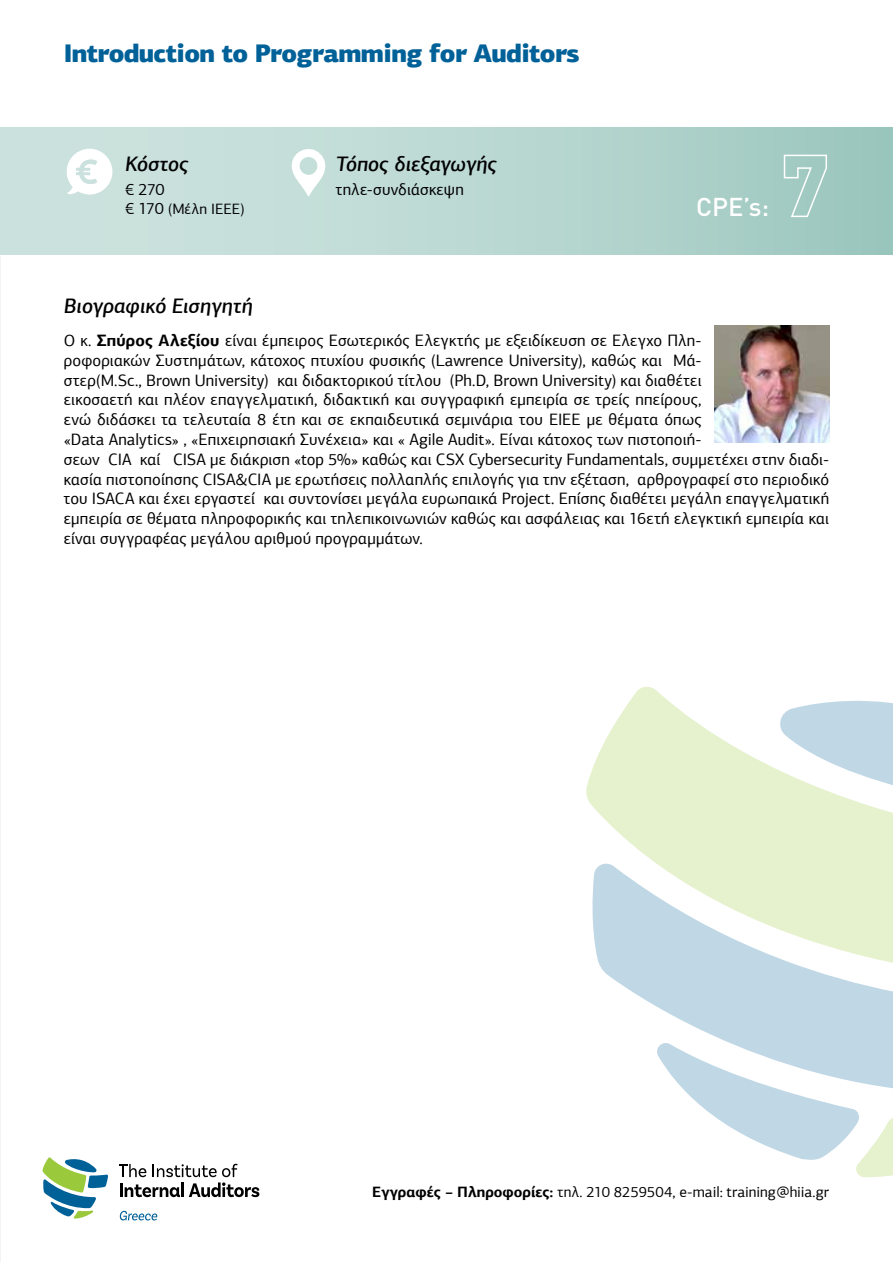
<style>
.page{position:relative;width:893px;height:1263px;background:#fff}
.page>*{position:absolute;margin:0;border:0;box-sizing:border-box;transform-origin:0 0}
.t1{font:900 25.5px "PF Agora Sans Pro";letter-spacing:-.025em;color:#006198}
.t2{font:500 25.5px "DIN Pro";color:#fff}
.t3{font:italic 500 21px "PF Agora Sans Pro";color:#000}
.t4{font:16.5px/19.8px "PF Agora Sans Pro";letter-spacing:.01em;color:#000}
.t5{font:15px "PF Agora Sans Pro";letter-spacing:-.005em;color:#000}
.s1{font-size:16.5px}
.s2{font-weight:700}
</style>
<div class="page">
<div style="left:0;top:128px;width:893px;height:127px;background:linear-gradient(to right,#d3e6e2,#9fc9c1)"></div>
<img style="left:66px;top:149px;width:46px;height:46px">
<img style="left:286px;top:149px;width:46px;height:47px">
<svg style="left:43px;top:1157px;width:65px;height:61px"></svg>
<svg style="left:119px;top:1164px;width:140px;height:33px"></svg>
<svg style="left:120px;top:1211px;width:37px;height:9px"></svg>
<svg style="left:783px;top:154px;width:45px;height:64px;background:#acd0c8"></svg>
<svg style="left:692px;top:1098px;width:201px;height:80px"></svg>
<svg style="left:586px;top:687px;width:307px;height:173px;fill:#e6f1ce"></svg>
<svg style="left:592px;top:860px;width:301px;height:238px"></svg>
<img style="left:714px;top:325px;width:115px;height:118px">
<h1 class="t1" style="left:64px;top:36px;width:517px">Introduction to Programming for Auditors</h1>
<p class="t3" style="left:125px;top:150px;width:65px">Κόστος</p>
<p class="t4" style="left:125px;top:179px;width:41px">€ 270</p>
<p class="t5" style="left:125px;top:200px;width:121px"><span class="s1">€ 170</span> (Μέλη ΙΕΕΕ)</p>
<p class="t3" style="left:336px;top:150px;width:163px">Τόπος διεξαγωγής</p>
<p class="t4" style="left:336px;top:179px;width:129px">τηλε-συνδιάσκεψη</p>
<h1 class="t2" style="left:696px;top:190px;width:75px">CPE’s:</h1>
<p class="t3" style="left:64px;top:293px;width:191px">Βιογραφικό Εισηγητή</p>
<p class="t4" style="left:64px;top:330px;width:767px">Ο κ. <span class="s2">Σπύρος Αλεξίου</span> είναι έμπειρος Εσωτερικός Ελεγκτής με εξειδίκευση σε Ελεγχο Πλη-<br>ροφοριακών Συστημάτων, κάτοχος πτυχίου φυσικής (Lawrence University), καθώς και Mά-<br>στερ(Μ.Sc., Brown University) και διδακτορικού τίτλου (Ph.D, Brown University) και διαθέτει<br>εικοσαετή και πλέον επαγγελματική, διδακτική και συγγραφική εμπειρία σε τρείς ηπείρους,<br>ενώ διδάσκει τα τελευταία 8 έτη και σε εκπαιδευτικά σεμινάρια του ΕΙΕΕ με θέματα όπως<br>«Data Analytics» , «Επιχειρησιακή Συνέχεια» και « Agile Audit». Είναι κάτοχος των πιστοποιή-<br>σεων CIA καί CISA με διάκριση «top 5%» καθώς και CSX Cybersecurity Fundamentals, συμμετέχει στην διαδι&shy;κασία πιστοποίησης CISA&amp;CIA με ερωτήσεις πολλαπλής επιλογής για την εξέταση, αρθρογραφεί στο περιοδικό του ISACA και έχει εργαστεί και συντονίσει μεγάλα ευρωπαικά Project. Επίσης διαθέτει μεγάλη επαγγελματική εμπειρία σε θέματα πληροφορικής και τηλεπικοινωνιών καθώς και ασφάλειας και 16ετή ελεγκτική εμπειρία και είναι συγγραφέας μεγάλου αριθμού προγραμμάτων.</p>
<p class="t5" style="left:372px;top:1183px;width:458px"><span class="s2">Εγγραφές – Πληροφορίες:</span> τηλ. 210 8259504, e-mail: training@hiia.gr</p>
</div>
